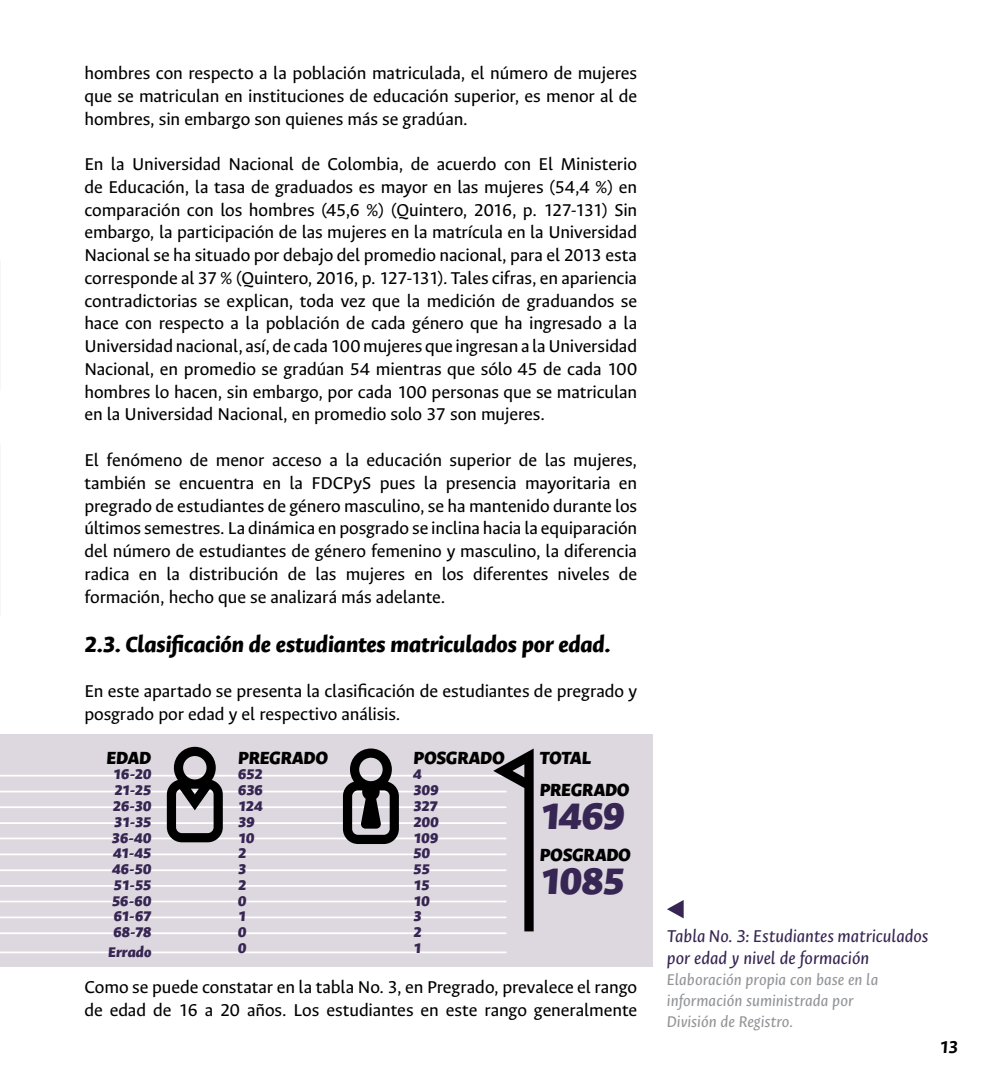
<style>
.page{position:relative;width:993px;height:1092px;background:#fff}
.page>*{position:absolute;margin:0;border:0;box-sizing:border-box;transform-origin:0 0}
.t1{font:italic 900 41.48px "Ancizar Sans";letter-spacing:-.015em;color:#372653}
.t2{font:italic 800 24.5px "Ancizar Sans";color:#000}
.t3{font:italic 900 19.78px/32.4px "Ancizar Sans";letter-spacing:-.01em;color:#000}
.t4{font:19.25px/22.8px "Ancizar Sans";letter-spacing:-.005em;color:#000;text-align:justify}
.t5{font:italic 19.25px/22.8px "Ancizar Sans";color:#372653}
.t6{font:italic 700 19.25px "Ancizar Sans";color:#000}
.t7{font:italic 17.5px/21px "Ancizar Sans";color:#939598}
.t8{font:italic 900 15.75px/15.8px "Ancizar Sans";letter-spacing:-.01em;color:#372653}
</style>
<div class="page">
<div style="left:0;top:734px;width:651px;height:232px;background:#ddd8df"></div>
<hr style="left:0;top:774px;width:506px;height:2px;background:#fff">
<hr style="left:0;top:837px;width:506px;height:2px;background:#fff">
<hr style="left:0;top:900px;width:506px;height:2px;background:#fff">
<hr style="left:0;top:790px;width:506px;height:2px;background:#fff">
<hr style="left:0;top:853px;width:506px;height:2px;background:#fff">
<hr style="left:0;top:916px;width:506px;height:2px;background:#fff">
<hr style="left:0;top:806px;width:506px;height:2px;background:#fff">
<hr style="left:0;top:869px;width:506px;height:2px;background:#fff">
<hr style="left:0;top:932px;width:506px;height:2px;background:#fff">
<hr style="left:0;top:822px;width:506px;height:1px;background:#fff">
<hr style="left:0;top:884px;width:506px;height:2px;background:#fff">
<hr style="left:0;top:951px;width:506px;height:2px;background:#fff">
<svg style="left:343px;top:748px;width:56px;height:96px"></svg>
<svg style="left:167px;top:746px;width:56px;height:96px"></svg>
<svg style="left:493px;top:749px;width:40px;height:182px"></svg>
<svg style="left:667px;top:900px;width:16px;height:18px"></svg>
<p class="t4" style="left:84px;top:62px;width:554px">hombres con respecto a la población matriculada, el número de mujeres que se matriculan en instituciones de educación superior, es menor al de hombres, sin embargo son quienes más se gradúan.</p>
<p class="t4" style="left:84px;top:153px;width:554px">En la Universidad Nacional de Colombia, de acuerdo con El Ministerio de Educación, la tasa de graduados es mayor en las mujeres (54,4 %) en comparación con los hombres (45,6 %) (Quintero, 2016, p. 127-131) Sin embargo, la participación de las mujeres en la matrícula en la Universidad Nacional se ha situado por debajo del promedio nacional, para el 2013 esta corresponde al 37 % (Quintero, 2016, p. 127-131). Tales cifras, en apariencia contradictorias se explican, toda vez que la medición de graduandos se hace con respecto a la población de cada género que ha ingresado a la Universidad nacional, así, de cada 100 mujeres que ingresan a la Universidad Nacional, en promedio se gradúan 54 mientras que sólo 45 de cada 100 hombres lo hacen, sin embargo, por cada 100 personas que se matriculan en la Universidad Nacional, en promedio solo 37 son mujeres.</p>
<p class="t4" style="left:84px;top:448px;width:554px">El fenómeno de menor acceso a la educación superior de las mujeres, también se encuentra en la FDCPyS pues la presencia mayoritaria en pregrado de estudiantes de género masculino, se ha mantenido durante los últimos semestres. La dinámica en posgrado se inclina hacia la equiparación del número de estudiantes de género femenino y masculino, la diferencia radica en la distribución de las mujeres en los diferentes niveles de formación, hecho que se analizará más adelante.</p>
<p class="t2" style="left:84px;top:629px;width:527px">2.3. Clasificación de estudiantes matriculados por edad.</p>
<p class="t4" style="left:84px;top:679px;width:554px">En este apartado se presenta la clasificación de estudiantes de pregrado y posgrado por edad y el respectivo análisis.</p>
<p class="t3" style="left:106px;top:741px;width:46px">EDAD</p>
<p class="t8" style="left:112px;top:766px;width:41px;text-align:justify">16-20<br>21-25<br>26-30<br>31-35<br>36-40<br>41-45<br>46-50<br>51-55<br>56-60<br>61-67<br>68-78</p>
<p class="t8" style="left:108px;top:943px;width:45px">Errado</p>
<p class="t3" style="left:238px;top:741px;width:91px">PREGRADO</p>
<p class="t8" style="left:238px;top:766px;width:26px">652<br>636<br>124<br>39<br>10<br>2<br>3<br>2<br>0<br>1<br>0<br>0</p>
<p class="t3" style="left:413px;top:741px;width:92px">POSGRADO</p>
<p class="t8" style="left:413px;top:766px;width:27px">4<br>309<br>327<br>200<br>109<br>50<br>55<br>15<br>10<br>3<br>2<br>1</p>
<p class="t3" style="left:539px;top:741px;width:91px">TOTAL<br>PREGRADO</p>
<h1 class="t1" style="left:539px;top:790px;width:87px">1469</h1>
<p class="t3" style="left:539px;top:838px;width:92px">POSGRADO</p>
<h1 class="t1" style="left:539px;top:855px;width:87px">1085</h1>
<p class="t4" style="left:84px;top:975px;width:554px">Como se puede constatar en la tabla No. 3, en Pregrado, prevalece el rango de edad de 16 a 20 años. Los estudiantes en este rango generalmente</p>
<p class="t5" style="left:666px;top:924px;width:263px">Tabla No. 3: Estudiantes matriculados por edad y nivel de formación</p>
<p class="t7" style="left:666px;top:969px;width:213px">Elaboración propia con base en la información suministrada por<br>División de Registro.</p>
<p class="t6" style="left:939px;top:1035px;width:20px">13</p>
</div>
